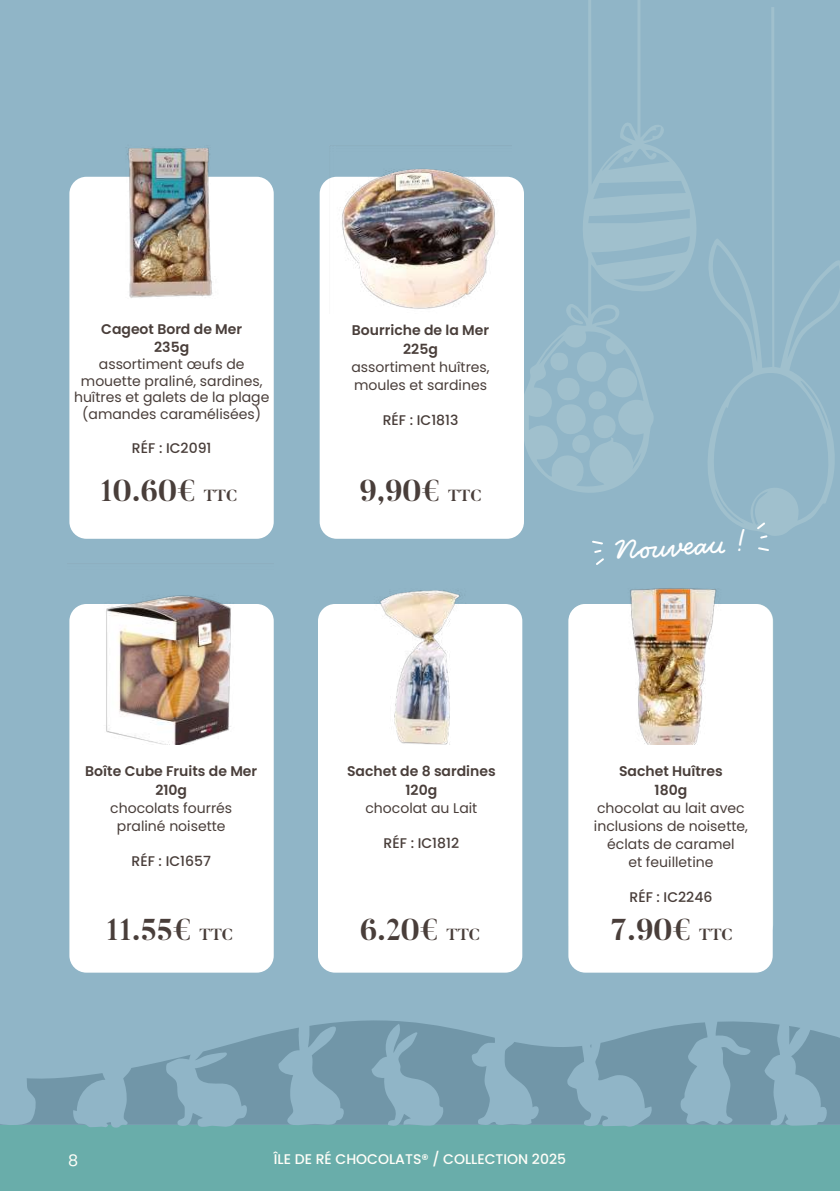
<style>
.page{position:relative;width:840px;height:1191px;background:#fff}
.page>*{position:absolute;margin:0;border:0;box-sizing:border-box;transform-origin:0 0}
.t1{font:700 34px "Handsome Pro";color:#fff}
.t2{font:700 30px "Butler";color:#493e3a}
.t3{font:16px "Poppins";color:#fffef8}
.t4{font:14px/18.2px "Poppins";color:#493e3a;text-align:center}
.t5{font:600 14px/18.2px "Poppins";color:#493e3a;text-align:center}
.t6{font:500 14px "Poppins";color:#493e3a}
.t7{font:500 14px "Poppins";color:#fffef8}
.s1{font-size:16px}
</style>
<div class="page">
<div style="left:0;top:1123px;width:839px;height:68px;background:#69adaa"></div>
<div style="left:0;top:0;width:839px;height:1124px;background:#90b5c7"></div>
<svg style="left:37px;top:1020px;width:802px;height:105px;fill:#7196a8"></svg>
<svg style="left:521px;top:0;width:166px;height:518px"></svg>
<svg style="left:687px;top:7px;width:152px;height:529px"></svg>
<svg style="left:545px;top:349px;width:98px;height:105px"></svg>
<div style="left:69px;top:177px;width:204px;height:362px;background:#fff;border-radius:17px"></div>
<div style="left:69px;top:604px;width:204px;height:368px;background:#fff;border-radius:17px"></div>
<div style="left:318px;top:604px;width:204px;height:368px;background:#fff;border-radius:17px"></div>
<div style="left:568px;top:604px;width:204px;height:368px;background:#fff;border-radius:17px"></div>
<div style="left:319px;top:177px;width:204px;height:362px;background:#fff;border-radius:17px"></div>
<hr style="left:839px;top:965px;width:1px;height:158px;background:#ddeae9">
<img style="left:69px;top:595px;width:205px;height:149px">
<img style="left:329px;top:168px;width:182px;height:141px">
<img style="left:630px;top:588px;width:87px;height:156px">
<img style="left:379px;top:590px;width:82px;height:154px">
<img style="left:113px;top:148px;width:114px;height:150px">
<svg style="left:754px;top:521px;width:14px;height:18px"></svg>
<svg style="left:592px;top:540px;width:12px;height:25px"></svg>
<svg style="left:758px;top:547px;width:11px;height:4px"></svg>
<svg style="left:679px;top:1020px;width:71px;height:105px"></svg>
<svg style="left:565px;top:1023px;width:87px;height:104px"></svg>
<svg style="left:166px;top:1034px;width:83px;height:93px"></svg>
<svg style="left:763px;top:1020px;width:65px;height:106px"></svg>
<svg style="left:470px;top:1020px;width:72px;height:105px"></svg>
<svg style="left:277px;top:1020px;width:68px;height:105px"></svg>
<svg style="left:0;top:1078px;width:37px;height:47px"></svg>
<svg style="left:371px;top:1023px;width:73px;height:103px"></svg>
<svg style="left:65px;top:1042px;width:69px;height:86px"></svg>
<p class="t5" style="left:101px;top:320px;width:142px">Cageot Bord de Mer<br>235g</p>
<p class="t4" style="left:74px;top:355px;width:197px;line-height:16.8px">assortiment œufs de mouette praliné, sardines, huîtres et galets de la plage (amandes caramélisées)</p>
<p class="t6" style="left:132px;top:440px;width:81px">RÉF : IC2091</p>
<p class="t5" style="left:352px;top:321px;width:139px">Bourriche de la Mer<br>225g</p>
<p class="t4" style="left:351px;top:358px;width:140px;text-align:left">assortiment huîtres, moules et sardines</p>
<p class="t6" style="left:382px;top:412px;width:77px">RÉF : IC1813</p>
<h2 class="t2" style="left:100px;top:472px;width:138px">10.60€ <span class="s1">TTC</span></h2>
<h2 class="t2" style="left:359px;top:472px;width:123px">9,90€ <span class="s1">TTC</span></h2>
<p class="t5" style="left:85px;top:762px;width:173px">Boîte Cube Fruits de Mer<br>210g</p>
<p class="t4" style="left:110px;top:799px;width:123px">chocolats fourrés praliné noisette</p>
<p class="t6" style="left:131px;top:853px;width:81px">RÉF : IC1657</p>
<p class="t5" style="left:347px;top:762px;width:150px">Sachet de 8 sardines<br>120g</p>
<p class="t4" style="left:365px;top:799px;width:113px">chocolat au Lait</p>
<p class="t6" style="left:383px;top:834px;width:77px">RÉF : IC1812</p>
<h1 class="t1" style="left:614px;top:529px;width:131px;rotate:-4deg">Nou veau !</h1>
<p class="t5" style="left:618px;top:762px;width:105px">Sachet Huîtres<br>180g</p>
<p class="t4" style="left:593px;top:799px;width:155px">chocolat au lait avec inclusions de noisette, éclats de caramel<br>et feuilletine</p>
<p class="t6" style="left:629px;top:889px;width:84px">RÉF : IC2246</p>
<h2 class="t2" style="left:106px;top:910px;width:128px">11.55€ <span class="s1">TTC</span></h2>
<h2 class="t2" style="left:359px;top:910px;width:122px">6.20€ <span class="s1">TTC</span></h2>
<h2 class="t2" style="left:610px;top:910px;width:123px">7.90€ <span class="s1">TTC</span></h2>
<p class="t3" style="left:68px;top:1151px;width:12px">8</p>
<p class="t7" style="left:274px;top:1151px;width:293px">ÎLE DE RÉ CHOCOLATS® / COLLECTION 2025</p>
</div>
